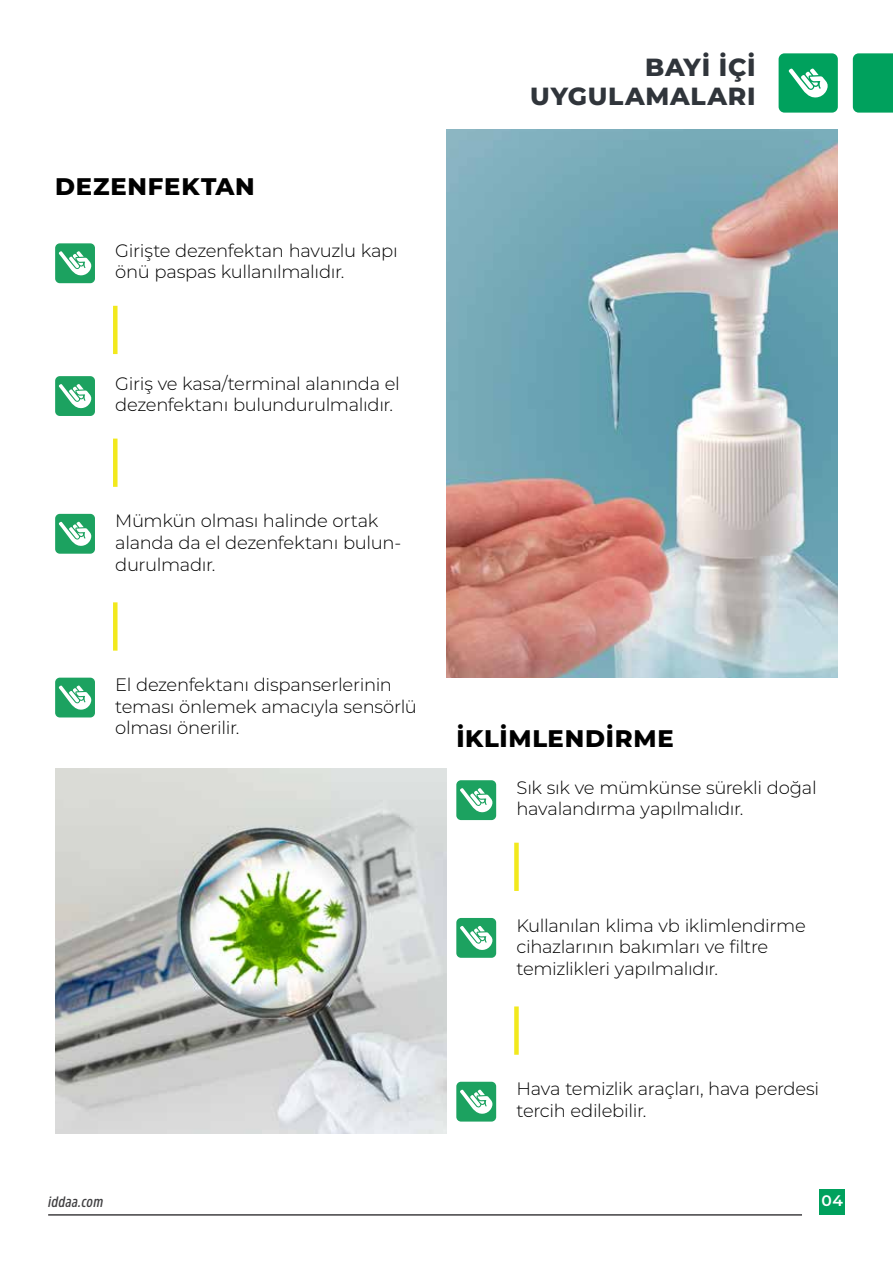
<style>
.page{position:relative;width:893px;height:1263px;background:#fff}
.page>*{position:absolute;margin:0;border:0;box-sizing:border-box;transform-origin:0 0}
.t1{font:800 24.75px/29.7px "Montserrat";letter-spacing:.03em;color:#30353b;text-align:right}
.t2{font:800 24px "Montserrat";letter-spacing:.03em;color:#000}
.t3{font:300 18px/21.6px "Montserrat";letter-spacing:-.02em;color:#000}
.t4{font:600 15.3px "Montserrat";color:#fff}
.t5{font:italic 600 15px "Amsi Pro Cond";letter-spacing:.03em;color:#414042}
</style>
<div class="page">
<img style="left:55px;top:769px;width:391px;height:364px">
<img style="left:446px;top:130px;width:392px;height:548px">
<hr style="left:48px;top:1214px;width:754px;height:1px;background:#414042">
<div style="left:819px;top:1189px;width:26px;height:26px;background:#00a15d"></div>
<div style="left:113px;top:439px;width:5px;height:48px;background:#f2e91d"></div>
<div style="left:113px;top:306px;width:5px;height:48px;background:#f2e91d"></div>
<div style="left:55px;top:514px;width:40px;height:40px;background:#1ca260;border-radius:5px"></div>
<svg style="left:59px;top:521px;width:33px;height:25px"></svg>
<div style="left:113px;top:602px;width:5px;height:49px;background:#f2e91d"></div>
<div style="left:779px;top:53px;width:59px;height:60px;background:#00a15d;border-radius:6px"></div>
<div style="left:853px;top:53px;width:40px;height:60px;background:#00a15d"></div>
<svg style="left:789px;top:68px;width:39px;height:30px"></svg>
<div style="left:55px;top:243px;width:40px;height:40px;background:#1ca260;border-radius:5px"></div>
<svg style="left:59px;top:251px;width:33px;height:24px"></svg>
<div style="left:55px;top:376px;width:40px;height:40px;background:#1ca260;border-radius:5px"></div>
<svg style="left:59px;top:384px;width:33px;height:24px"></svg>
<div style="left:55px;top:678px;width:40px;height:39px;background:#1ca260;border-radius:5px"></div>
<svg style="left:59px;top:685px;width:33px;height:25px"></svg>
<div style="left:514px;top:1006px;width:5px;height:49px;background:#f2e91d"></div>
<div style="left:514px;top:843px;width:5px;height:48px;background:#f2e91d"></div>
<div style="left:456px;top:780px;width:40px;height:40px;background:#1ca260;border-radius:5px"></div>
<svg style="left:460px;top:788px;width:33px;height:24px"></svg>
<div style="left:456px;top:918px;width:40px;height:40px;background:#1ca260;border-radius:5px"></div>
<svg style="left:460px;top:925px;width:33px;height:25px"></svg>
<div style="left:456px;top:1082px;width:40px;height:39px;background:#1ca260;border-radius:5px"></div>
<svg style="left:460px;top:1089px;width:33px;height:25px"></svg>
<h2 class="t2" style="left:55px;top:169px;width:201px">DEZENFEKTAN</h2>
<p class="t3" style="left:115px;top:239px;width:284px">Girişte dezenfektan havuzlu kapı önü paspas kullanılmalıdır.</p>
<p class="t3" style="left:115px;top:372px;width:286px">Giriş ve kasa/terminal alanında el dezenfektanı bulundurulmalıdır.</p>
<p class="t3" style="left:115px;top:510px;width:287px">Mümkün olması halinde ortak alanda da el dezenfektanı bulun&shy;durulmadır.</p>
<p class="t3" style="left:115px;top:673px;width:303px">El dezenfektanı dispanserlerinin teması önlemek amacıyla sensörlü olması önerilir.</p>
<h1 class="t1" style="left:530px;top:51px;width:227px">BAYİ İÇİ<br>UYGULAMALARI</h1>
<h2 class="t2" style="left:456px;top:720px;width:219px">İKLİMLENDİRME</h2>
<p class="t3" style="left:516px;top:776px;width:302px">Sık sık ve mümkünse sürekli doğal havalandırma yapılmalıdır.</p>
<p class="t3" style="left:516px;top:914px;width:291px">Kullanılan klima vb iklimlendirme cihazlarının bakımları ve filtre temizlikleri yapılmalıdır.</p>
<p class="t3" style="left:516px;top:1077px;width:304px">Hava temizlik araçları, hava perdesi tercih edilebilir.</p>
<p class="t5" style="left:48px;top:1191px;width:56px">iddaa.com</p>
<p class="t4" style="left:821px;top:1190px;width:23px">04</p>
</div>
